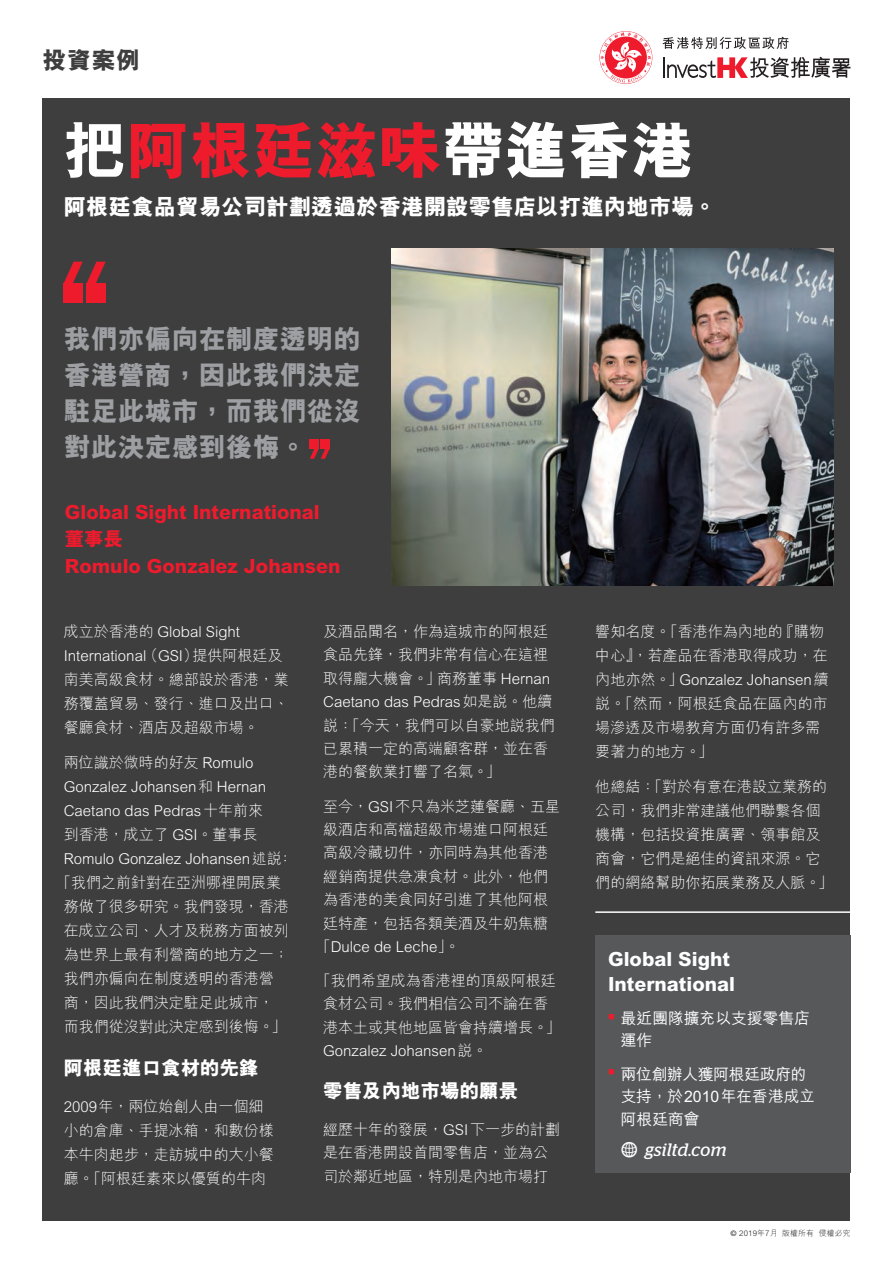
<style>
.page{position:relative;width:893px;height:1263px;background:#fff}
.page>*{position:absolute;margin:0;border:0;box-sizing:border-box;transform-origin:0 0}
.t1{font:800 63px "M Hei HK";color:#fff}
.t2{font:800 27px/36px "M Hei HK";color:#9d9fa2;text-align:justify}
.t3{font:800 24px "M Hei HK";color:#3e3e3f}
.t4{font:800 22.5px "M Hei HK";color:#fff}
.t5{font:800 19.5px/26.7px "M Hei HK";color:#ee1b2d}
.t6{font:800 19.5px/25.5px "M Hei HK";color:#fff}
.t7{font:italic 18px "Stag";letter-spacing:.02em;color:#fff}
.t8{font:500 15.75px/22.5px "M Hei HK";color:#fff}
.t9{font:300 15px/24px "M Hei HK";color:#fff}
.t10{font:300 7.8px "M Hei HK";letter-spacing:.02em;color:#231f20}
.s1{color:#ee1b2d}
.s2{font-family:"Modern Pictograms";font-style:normal;font-size:24px}
.s3{font-family:"Frutiger"}
</style>
<div class="page">
<svg style="left:662px;top:37px;width:127px;height:12px"></svg>
<svg style="left:600px;top:32px;width:51px;height:51px"></svg>
<hr style="left:663px;top:57px;width:2px;height:21px;background:#231f20">
<svg style="left:667px;top:57px;width:183px;height:21px"></svg>
<div style="left:43px;top:98px;width:807px;height:1122px;background:#3e3e3f"></div>
<img style="left:391px;top:248px;width:442px;height:338px">
<div style="left:64px;top:283px;width:19px;height:19px;background:#ee1b2d"></div>
<div style="left:87px;top:283px;width:19px;height:19px;background:#ee1b2d"></div>
<svg style="left:64px;top:262px;width:42px;height:21px"></svg>
<div style="left:321px;top:439px;width:9px;height:9px;background:#ee1b2d"></div>
<div style="left:310px;top:439px;width:9px;height:9px;background:#ee1b2d"></div>
<svg style="left:310px;top:448px;width:20px;height:11px"></svg>
<div style="left:595px;top:935px;width:255px;height:237px;background:#57585a"></div>
<hr style="left:595px;top:911px;width:268px;height:2px;background:#fff">
<h3 class="t3" style="left:43px;top:44px;width:99px">投資案例</h3>
<h1 class="t1" style="left:64px;top:108px;width:632px">把<span class="s1">阿根廷滋味</span>帶進香港</h1>
<h3 class="t4" style="left:64px;top:192px;width:654px">阿根廷食品貿易公司計劃透過於香港開設零售店以打進內地市場。</h3>
<h2 class="t2" style="left:64px;top:321px;width:298px">我們亦偏向在制度透明的香港營商，因此我們決定駐足此城市，而我們從沒對此決定感到後悔。</h2>
<h3 class="t5" style="left:65px;top:499px;width:277px">Global Sight International董事長<br>Romulo Gonzalez Johansen</h3>
<p class="t9" style="left:64px;top:619px;width:226px">成立於香港的 Global Sight<br>International （GSI）提供阿根廷及南美高級食材。總部設於香港，業務覆蓋貿易、發行、進口及出口、餐廳食材、酒店及超級市場。</p>
<p class="t9" style="left:64px;top:750px;width:191px">兩位識於微時的好友 Romulo</p>
<p class="t9" style="left:64px;top:774px;width:204px">Gonzalez Johansen和 Hernan</p>
<p class="t9" style="left:64px;top:798px;width:201px">Caetano das Pedras十年前來</p>
<p class="t9" style="left:64px;top:822px;width:195px">到香港，成立了 GSI。董事長</p>
<p class="t9" style="left:64px;top:846px;width:231px">Romulo Gonzalez Johansen述說：</p>
<p class="t9" style="left:56px;top:870px;width:226px">「我們之前針對在亞洲哪裡開展業</p>
<p class="t9" style="left:64px;top:894px;width:226px">務做了很多研究。我們發現，香港</p>
<p class="t9" style="left:64px;top:918px;width:226px">在成立公司、人才及稅務方面被列</p>
<p class="t9" style="left:64px;top:942px;width:226px">為世界上最有利營商的地方之一；</p>
<p class="t9" style="left:64px;top:966px;width:211px">我們亦偏向在制度透明的香港營</p>
<p class="t9" style="left:64px;top:990px;width:211px">商，因此我們決定駐足此城市，</p>
<p class="t9" style="left:64px;top:1014px;width:224px">而我們從沒對此決定感到後悔。」</p>
<h3 class="t6" style="left:64px;top:1055px;width:196px">阿根廷進口食材的先鋒</h3>
<p class="t9" style="left:64px;top:1093px;width:211px">2009年，兩位始創人由一個細小的倉庫、手提冰箱，和數份樣本牛肉起步，走訪城中的大小餐廳。「阿根廷素來以優質的牛肉</p>
<p class="t9" style="left:323px;top:619px;width:233px;line-height:23.4px">及酒品聞名，作為這城市的阿根廷食品先鋒，我們非常有信心在這裡取得龐大機會。」商務董事 Hernan<br>Caetano das Pedras如是說。他續說：「今天，我們可以自豪地說我們已累積一定的高端顧客群，並在香港的餐飲業打響了名氣。」</p>
<p class="t9" style="left:323px;top:793px;width:238px">至今，GSI不只為米芝蓮餐廳、五星</p>
<p class="t9" style="left:323px;top:817px;width:226px">級酒店和高檔超級市場進口阿根廷</p>
<p class="t9" style="left:323px;top:840px;width:226px">高級冷藏切件，亦同時為其他香港</p>
<p class="t9" style="left:323px;top:864px;width:226px">經銷商提供急凍食材。此外，他們</p>
<p class="t9" style="left:323px;top:887px;width:226px">為香港的美食同好引進了其他阿根</p>
<p class="t9" style="left:323px;top:910px;width:226px">廷特產，包括各類美酒及牛奶焦糖</p>
<p class="t9" style="left:316px;top:934px;width:146px">「Dulce de Leche」。</p>
<p class="t9" style="left:323px;top:968px;width:239px;line-height:23.4px;text-indent:-8px">「我們希望成為香港裡的頂級阿根廷食材公司。我們相信公司不論在香港本土或其他地區皆會持續增長。」<br>Gonzalez Johansen說。</p>
<h3 class="t6" style="left:323px;top:1079px;width:196px">零售及內地市場的願景</h3>
<p class="t9" style="left:323px;top:1117px;width:238px;line-height:23.4px">經歷十年的發展，GSI下一步的計劃是在香港開設首間零售店，並為公司於鄰近地區，特別是內地市場打</p>
<p class="t9" style="left:595px;top:619px;width:235px">響知名度。「香港作為內地的『購物中心』，若產品在香港取得成功，在內地亦然。」Gonzalez Johansen續說。「然而，阿根廷食品在區內的市場滲透及市場教育方面仍有許多需要著力的地方。」</p>
<p class="t9" style="left:595px;top:774px;width:239px">他總結：「對於有意在港設立業務的公司，我們非常建議他們聯繫各個機構，包括投資推廣署、領事館及商會，它們是絕佳的資訊來源。它們的網絡幫助你拓展業務及人脈。」</p>
<h3 class="t6" style="left:608px;top:946px;width:128px">Global Sight<br>International</h3>
<p class="t8" style="left:621px;top:1006px;width:190px;text-indent:-13px"><sup>■</sup> 最近團隊擴充以支援零售店運作</p>
<p class="t8" style="left:621px;top:1061px;width:196px;text-indent:-13px"><sup>■</sup> 兩位創辦人獲阿根廷政府的支持，於2010年在香港成立阿根廷商會</p>
<p class="t7" style="left:620px;top:1139px;width:108px"><span class="s2">w</span> gsiltd.com</p>
<p class="t10" style="left:731px;top:1227px;width:121px"><span class="s3">©</span> 2019年7月 版權所有 侵權必究</p>
</div>
